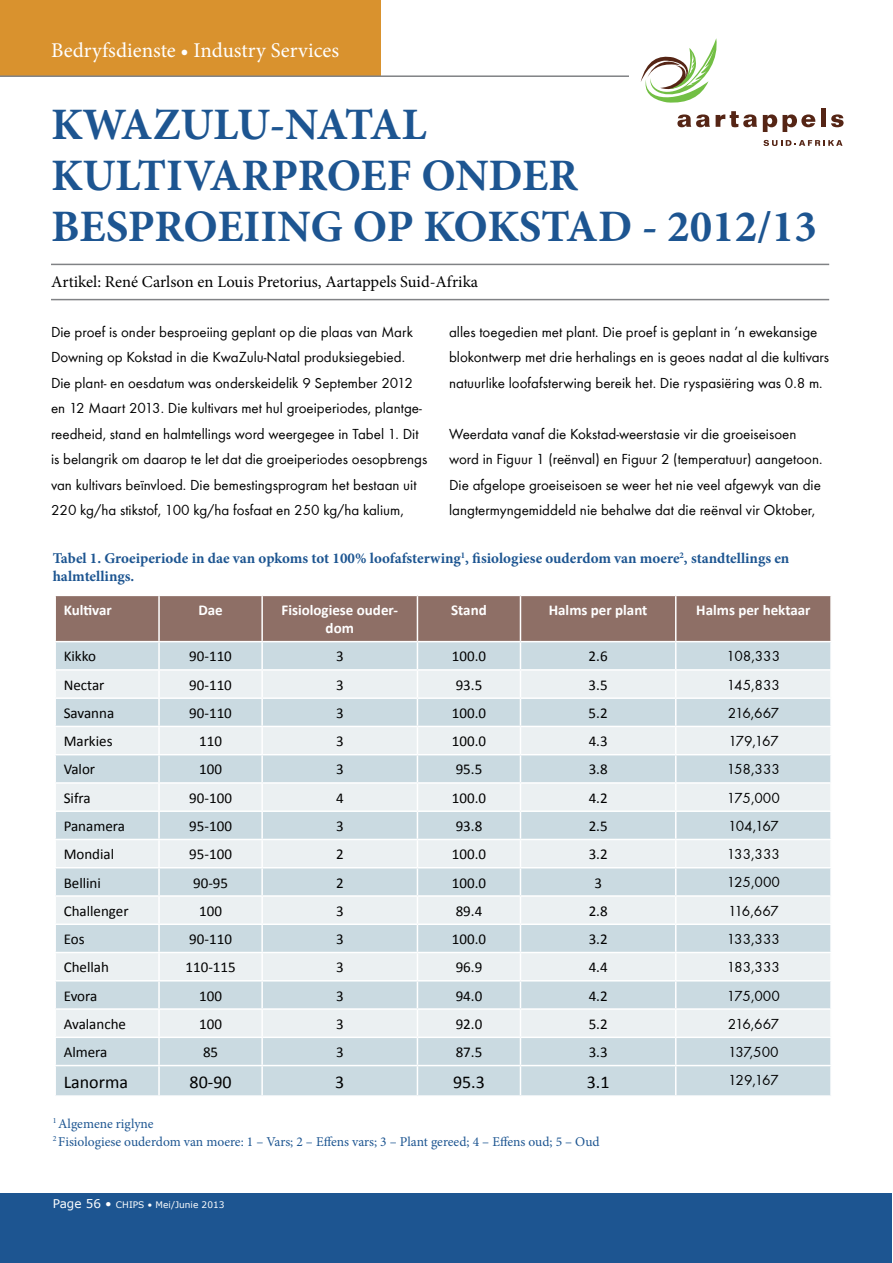
<style>
.page{position:relative;width:893px;height:1263px;background:#fff}
.page>*{position:absolute;margin:0;border:0;box-sizing:border-box;transform-origin:0 0}
.t1{font:700 45px/51px "Minion Pro";color:#1d5591}
.t2{font:21px "Minion Pro";color:#fff}
.t3{font:18px "Calibri";color:#000}
.t4{font:16.5px "Minion Pro";letter-spacing:-.005em;color:#000}
.t5{font:15px/25.5px "Bright";color:#000}
.t6{font:15px "Calibri";color:#000}
.t7{font:700 15px/18px "Minion Pro";color:#1d5591}
.t8{font:700 15px/18px "Calibri";color:#fff;text-align:center}
.t9{font:13.5px/18px "Minion Pro";color:#1d5591}
.t10{font:9px "MS Reference Sans Serif";color:#fff}
.s1{font-size:12px}
</style>
<div class="page">
<div style="left:0;top:1193px;width:892px;height:70px;background:#1d5591"></div>
<div style="left:0;top:0;width:381px;height:76px;background:#d9922e"></div>
<hr style="left:0;top:75px;width:829px;height:2px;background:#808285">
<hr style="left:51px;top:264px;width:778px;height:1px;background:#808285">
<hr style="left:51px;top:299px;width:778px;height:1px;background:#808285">
<svg style="left:55px;top:595px;width:776px;height:500px;background:#d4dbde"></svg>
<hr style="left:830px;top:1066px;width:2px;height:29px;background:#fff">
<div style="left:629px;top:38px;width:226px;height:122px;background:#fff"></div>
<svg style="left:641px;top:38px;width:76px;height:65px"></svg>
<svg style="left:677px;top:114px;width:33px;height:13px"></svg>
<svg style="left:716px;top:111px;width:41px;height:16px"></svg>
<svg style="left:763px;top:114px;width:52px;height:18px"></svg>
<hr style="left:821px;top:109px;width:4px;height:18px;background:#552515">
<svg style="left:831px;top:114px;width:13px;height:13px"></svg>
<svg style="left:763px;top:140px;width:79px;height:6px"></svg>
<h2 class="t2" style="left:51px;top:36px;width:290px">Bedryfsdienste • Industry Services</h2>
<h1 class="t1" style="left:51px;top:99px;width:767px">KWAZULU-NATAL<br>KULTIVARPROEF ONDER<br>BESPROEIING OP KOKSTAD - 2012/13</h1>
<p class="t4" style="left:51px;top:271px;width:429px">Artikel: René Carlson en Louis Pretorius, Aartappels Suid-Afrika</p>
<p class="t5" style="left:51px;top:319px;width:378px">Die proef is onder besproeiing geplant op die plaas van Mark Downing op Kokstad in die KwaZulu-Natal produksiegebied.<br>Die plant- en oesdatum was onderskeidelik 9 September 2012 en 12 Maart 2013. Die kultivars met hul groeiperiodes, plantge&shy;reedheid, stand en halmtellings word weergegee in Tabel 1. Dit is belangrik om daarop te let dat die groeiperiodes oesopbrengs van kultivars beïnvloed. Die bemestingsprogram het bestaan uit 220 kg/ha stikstof, 100 kg/ha fosfaat en 250 kg/ha kalium,</p>
<p class="t5" style="left:449px;top:319px;width:382px">alles toegedien met plant. Die proef is geplant in ’n ewekansige blokontwerp met drie herhalings en is geoes nadat al die kultivars natuurlike loofafsterwing bereik het. Die ryspasiëring was 0.8 m.</p>
<p class="t5" style="left:449px;top:421px;width:375px">Weerdata vanaf die Kokstad-weerstasie vir die groeiseisoen word in Figuur 1 (reënval) en Figuur 2 (temperatuur) aangetoon.<br>Die afgelope groeiseisoen se weer het nie veel afgewyk van die langtermyngemiddeld nie behalwe dat die reënval vir Oktober,</p>
<p class="t7" style="left:53px;top:549px;width:738px">Tabel 1. Groeiperiode in dae van opkoms tot 100% loofafsterwing<sup>1</sup>, fisiologiese ouderdom van moere<sup>2</sup>, standtellings en halmtellings.</p>
<p class="t8" style="left:64px;top:601px;width:50px">Kultivar</p>
<p class="t8" style="left:198px;top:601px;width:26px">Dae</p>
<p class="t8" style="left:281px;top:601px;width:118px">Fisiologiese ouder&shy;dom</p>
<p class="t8" style="left:451px;top:601px;width:37px">Stand</p>
<p class="t8" style="left:549px;top:601px;width:100px">Halms per plant</p>
<p class="t8" style="left:696px;top:601px;width:116px">Halms per hektaar</p>
<p class="t6" style="left:64px;top:647px;width:34px">Kikko</p>
<p class="t6" style="left:189px;top:647px;width:44px">90-110</p>
<p class="t6" style="left:336px;top:647px;width:9px">3</p>
<p class="t6" style="left:452px;top:647px;width:36px">100.0</p>
<p class="t6" style="left:589px;top:647px;width:20px">2.6</p>
<p class="t5" style="left:727px;top:644px;width:55px">108,333</p>
<p class="t6" style="left:64px;top:675px;width:42px">Nectar</p>
<p class="t6" style="left:189px;top:675px;width:44px">90-110</p>
<p class="t6" style="left:336px;top:675px;width:9px">3</p>
<p class="t6" style="left:456px;top:675px;width:28px">93.5</p>
<p class="t6" style="left:589px;top:675px;width:20px">3.5</p>
<p class="t5" style="left:727px;top:672px;width:55px">145,833</p>
<p class="t6" style="left:64px;top:703px;width:52px">Savanna</p>
<p class="t6" style="left:189px;top:703px;width:44px">90-110</p>
<p class="t6" style="left:336px;top:703px;width:9px">3</p>
<p class="t6" style="left:452px;top:703px;width:36px">100.0</p>
<p class="t6" style="left:589px;top:703px;width:20px">5.2</p>
<p class="t5" style="left:728px;top:700px;width:53px">216,667</p>
<p class="t6" style="left:64px;top:732px;width:50px">Markies</p>
<p class="t6" style="left:199px;top:732px;width:24px">110</p>
<p class="t6" style="left:336px;top:732px;width:9px">3</p>
<p class="t6" style="left:452px;top:732px;width:36px">100.0</p>
<p class="t6" style="left:589px;top:732px;width:20px">4.3</p>
<p class="t5" style="left:728px;top:728px;width:52px">179,167</p>
<p class="t6" style="left:64px;top:760px;width:33px">Valor</p>
<p class="t6" style="left:199px;top:760px;width:24px">100</p>
<p class="t6" style="left:336px;top:760px;width:9px">3</p>
<p class="t6" style="left:456px;top:760px;width:28px">95.5</p>
<p class="t6" style="left:589px;top:760px;width:20px">3.8</p>
<p class="t5" style="left:727px;top:757px;width:55px">158,333</p>
<p class="t6" style="left:64px;top:788px;width:29px">Sifra</p>
<p class="t6" style="left:189px;top:788px;width:44px">90-100</p>
<p class="t6" style="left:336px;top:788px;width:9px">4</p>
<p class="t6" style="left:452px;top:788px;width:36px">100.0</p>
<p class="t6" style="left:589px;top:788px;width:20px">4.2</p>
<p class="t5" style="left:727px;top:785px;width:55px">175,000</p>
<p class="t6" style="left:64px;top:816px;width:63px">Panamera</p>
<p class="t6" style="left:189px;top:816px;width:44px">95-100</p>
<p class="t6" style="left:336px;top:816px;width:9px">3</p>
<p class="t6" style="left:456px;top:816px;width:28px">93.8</p>
<p class="t6" style="left:589px;top:816px;width:20px">2.5</p>
<p class="t5" style="left:728px;top:813px;width:52px">104,167</p>
<p class="t6" style="left:64px;top:845px;width:52px">Mondial</p>
<p class="t6" style="left:189px;top:845px;width:44px">95-100</p>
<p class="t6" style="left:336px;top:845px;width:9px">2</p>
<p class="t6" style="left:452px;top:845px;width:36px">100.0</p>
<p class="t6" style="left:589px;top:845px;width:20px">3.2</p>
<p class="t5" style="left:727px;top:841px;width:55px">133,333</p>
<p class="t6" style="left:64px;top:873px;width:39px">Bellini</p>
<p class="t6" style="left:193px;top:873px;width:37px">90-95</p>
<p class="t6" style="left:336px;top:873px;width:9px">2</p>
<p class="t6" style="left:452px;top:873px;width:36px">100.0</p>
<p class="t6" style="left:594px;top:873px;width:9px">3</p>
<p class="t5" style="left:727px;top:870px;width:55px">125,000</p>
<p class="t6" style="left:64px;top:901px;width:66px">Challenger</p>
<p class="t6" style="left:199px;top:901px;width:24px">100</p>
<p class="t6" style="left:336px;top:901px;width:9px">3</p>
<p class="t6" style="left:456px;top:901px;width:28px">89.4</p>
<p class="t6" style="left:589px;top:901px;width:20px">2.8</p>
<p class="t5" style="left:728px;top:898px;width:52px">116,667</p>
<p class="t6" style="left:64px;top:929px;width:22px">Eos</p>
<p class="t6" style="left:189px;top:929px;width:44px">90-110</p>
<p class="t6" style="left:336px;top:929px;width:9px">3</p>
<p class="t6" style="left:452px;top:929px;width:36px">100.0</p>
<p class="t6" style="left:589px;top:929px;width:20px">3.2</p>
<p class="t5" style="left:727px;top:926px;width:55px">133,333</p>
<p class="t6" style="left:64px;top:958px;width:47px">Chellah</p>
<p class="t6" style="left:186px;top:958px;width:52px">110-115</p>
<p class="t6" style="left:336px;top:958px;width:9px">3</p>
<p class="t6" style="left:456px;top:958px;width:28px">96.9</p>
<p class="t6" style="left:589px;top:958px;width:20px">4.4</p>
<p class="t5" style="left:727px;top:954px;width:55px">183,333</p>
<p class="t6" style="left:64px;top:986px;width:35px">Evora</p>
<p class="t6" style="left:199px;top:986px;width:24px">100</p>
<p class="t6" style="left:336px;top:986px;width:9px">3</p>
<p class="t6" style="left:456px;top:986px;width:28px">94.0</p>
<p class="t6" style="left:589px;top:986px;width:20px">4.2</p>
<p class="t5" style="left:727px;top:983px;width:55px">175,000</p>
<p class="t6" style="left:64px;top:1014px;width:64px">Avalanche</p>
<p class="t6" style="left:199px;top:1014px;width:24px">100</p>
<p class="t6" style="left:336px;top:1014px;width:9px">3</p>
<p class="t6" style="left:456px;top:1014px;width:28px">92.0</p>
<p class="t6" style="left:589px;top:1014px;width:20px">5.2</p>
<p class="t5" style="left:728px;top:1011px;width:53px">216,667</p>
<p class="t6" style="left:64px;top:1043px;width:45px">Almera</p>
<p class="t6" style="left:203px;top:1043px;width:17px">85</p>
<p class="t6" style="left:336px;top:1043px;width:9px">3</p>
<p class="t6" style="left:456px;top:1043px;width:28px">87.5</p>
<p class="t6" style="left:589px;top:1043px;width:20px">3.3</p>
<p class="t5" style="left:728px;top:1039px;width:52px">137,500</p>
<p class="t3" style="left:64px;top:1070px;width:66px">Lanorma</p>
<p class="t3" style="left:190px;top:1070px;width:44px">80-90</p>
<p class="t3" style="left:335px;top:1070px;width:11px">3</p>
<p class="t3" style="left:453px;top:1070px;width:33px">95.3</p>
<p class="t3" style="left:587px;top:1070px;width:24px">3.1</p>
<p class="t5" style="left:728px;top:1067px;width:52px">129,167</p>
<p class="t9" style="left:53px;top:1115px;width:548px"><sup>1</sup> Algemene riglyne<br><sup>2</sup> Fisiologiese ouderdom van moere: 1 – Vars; 2 – Effens vars; 3 – Plant gereed; 4 – Effens oud; 5 – Oud</p>
<p class="t10" style="left:53px;top:1199px;width:173px"><span class="s1">Page 56 •</span> CHIPS • Mei/Junie 2013</p>
</div>
